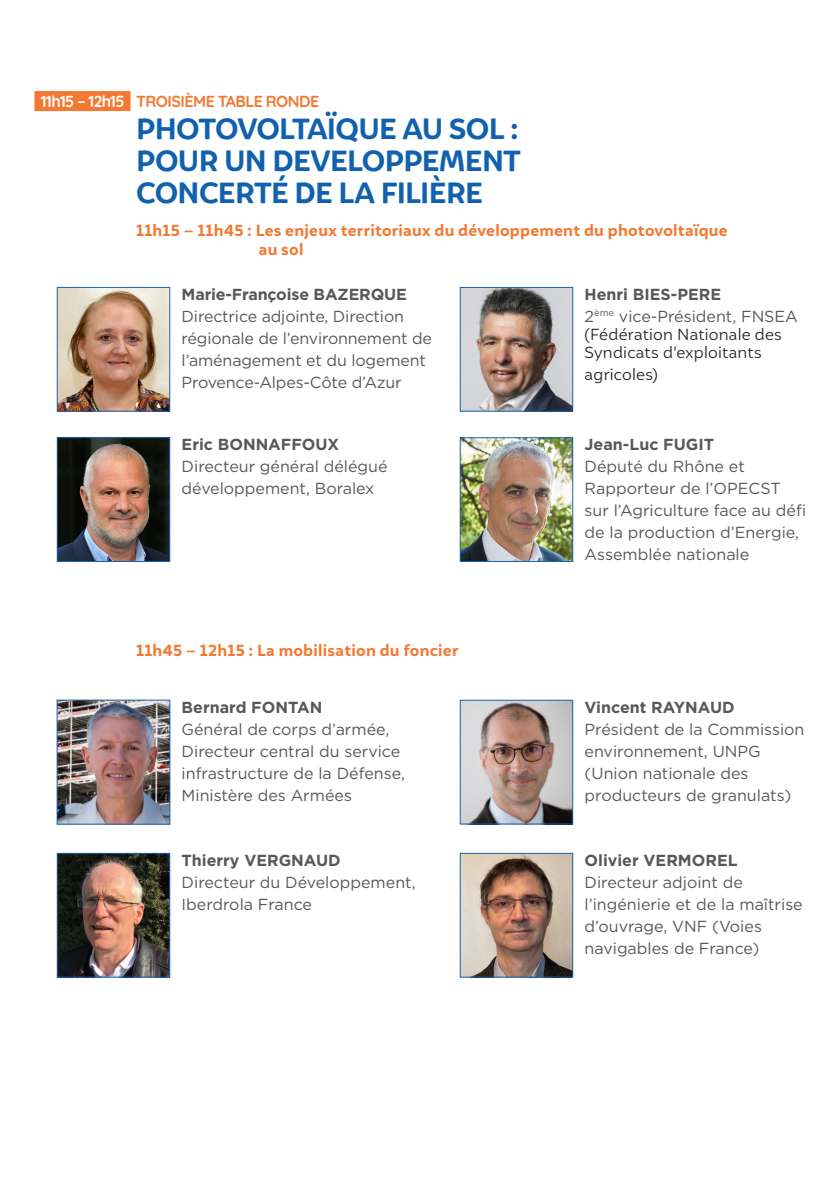
<style>
.page{position:relative;width:840px;height:1191px;background:#fff}
.page>*{position:absolute;margin:0;border:0;box-sizing:border-box;transform-origin:0 0}
.Table_Ronde{font:900 29px/32px "Igna Sans";letter-spacing:-.025em;color:#1161af;text-align:justify}
.t1{font:16px/22px "Gotham";color:#57585a}
.t2{font:700 16px "Gotham";color:#57585a}
.Table_Ronde-2{font:900 16px "Igna Sans";letter-spacing:.015em;color:#f37932}
.t3{font:300 16px/18px "Igna Sans";letter-spacing:.015em;color:#231f20}
.Rubrique{font:700 16px "Quicksand";letter-spacing:-.03em;color:#f37932}
.Horaire{font:700 16px "Quicksand";letter-spacing:-.035em;color:#fff}
.s1{font-family:"Gotham";font-weight:400;color:#57585a}
</style>
<div class="page">
<div style="left:34px;top:91px;width:96px;height:20px;background:#f37932"></div>
<img style="left:59px;top:289px;width:109px;height:121px">
<div style="left:57px;top:287px;width:113px;height:125px;border:1px solid #1c63ae"></div>
<img style="left:461px;top:439px;width:110px;height:121px">
<div style="left:459px;top:437px;width:114px;height:125px;border:1px solid #1c63ae"></div>
<img style="left:461px;top:289px;width:110px;height:121px">
<div style="left:459px;top:287px;width:114px;height:125px;border:1px solid #1c63ae"></div>
<img style="left:59px;top:439px;width:109px;height:121px">
<div style="left:57px;top:437px;width:113px;height:125px;border:1px solid #1c63ae"></div>
<img style="left:461px;top:701px;width:110px;height:121px">
<div style="left:459px;top:699px;width:114px;height:125px;border:1px solid #1c63ae"></div>
<img style="left:59px;top:701px;width:109px;height:121px">
<div style="left:57px;top:699px;width:113px;height:125px;border:1px solid #1c63ae"></div>
<img style="left:59px;top:855px;width:109px;height:120px">
<div style="left:57px;top:853px;width:113px;height:124px;border:1px solid #1c63ae"></div>
<img style="left:461px;top:855px;width:110px;height:120px">
<div style="left:459px;top:853px;width:114px;height:124px;border:1px solid #1c63ae"></div>
<p class="Horaire" style="left:41px;top:89px;width:85px">11h15 – 12h15</p>
<p class="Rubrique" style="left:136px;top:89px;width:184px">TROISIÈME TABLE RONDE</p>
<p class="Table_Ronde" style="left:136px;top:112px;width:386px">PHOTOVOLTAÏQUE AU SOL :<br>POUR UN DEVELOPPEMENT CONCERTÉ DE LA FILIÈRE</p>
<p class="Table_Ronde-2" style="left:136px;top:220px;width:592px">11h15 – 11h45 : Les enjeux territoriaux du développement du photovoltaïque</p>
<p class="Table_Ronde-2" style="left:259px;top:239px;width:46px">au sol</p>
<p class="t2" style="left:181px;top:283px;width:226px">Marie-Françoise BAZERQUE</p>
<p class="t1" style="left:181px;top:305px;width:252px">Directrice adjointe, Direction régionale de l’environnement de l’aménagement et du logement<br>Provence-Alpes-Côte d’Azur</p>
<p class="t2" style="left:584px;top:283px;width:138px">Henri BIES-PERE</p>
<p class="t3" style="left:584px;top:307px;width:215px"><span class="s1">2</span><sup>ème</sup> <span class="s1">vice-Président, FNSEA </span>(Fédération Nationale des<br>Syndicats d’exploitants</p>
<p class="t3" style="left:584px;top:365px;width:75px">agricoles)</p>
<p class="t2" style="left:181px;top:434px;width:159px">Eric BONNAFFOUX</p>
<p class="t1" style="left:181px;top:455px;width:207px">Directeur général délégué développement, Boralex</p>
<p class="t2" style="left:584px;top:434px;width:131px">Jean-Luc FUGIT</p>
<p class="t1" style="left:584px;top:455px;width:223px">Député du Rhône et<br>Rapporteur de l’OPECST sur l’Agriculture face au défi de la production d’Energie,<br>Assemblée nationale</p>
<p class="Table_Ronde-2" style="left:136px;top:639px;width:323px">11h45 – 12h15 : La mobilisation du foncier</p>
<p class="t2" style="left:181px;top:696px;width:142px">Bernard FONTAN</p>
<p class="t1" style="left:181px;top:717px;width:225px">Général de corps d’armée,<br>Directeur central du service infrastructure de la Défense,<br>Ministère des Armées</p>
<p class="t2" style="left:584px;top:696px;width:151px">Vincent RAYNAUD</p>
<p class="t1" style="left:584px;top:717px;width:221px">Président de la Commission environnement, UNPG (Union nationale des producteurs de granulats)</p>
<p class="t2" style="left:181px;top:849px;width:160px">Thierry VERGNAUD</p>
<p class="t1" style="left:181px;top:870px;width:235px">Directeur du Développement,<br>Iberdrola France</p>
<p class="t2" style="left:584px;top:849px;width:154px">Olivier VERMOREL</p>
<p class="t1" style="left:584px;top:870px;width:219px">Directeur adjoint de l’ingénierie et de la maîtrise d’ouvrage, VNF (Voies navigables de France)</p>
</div>
